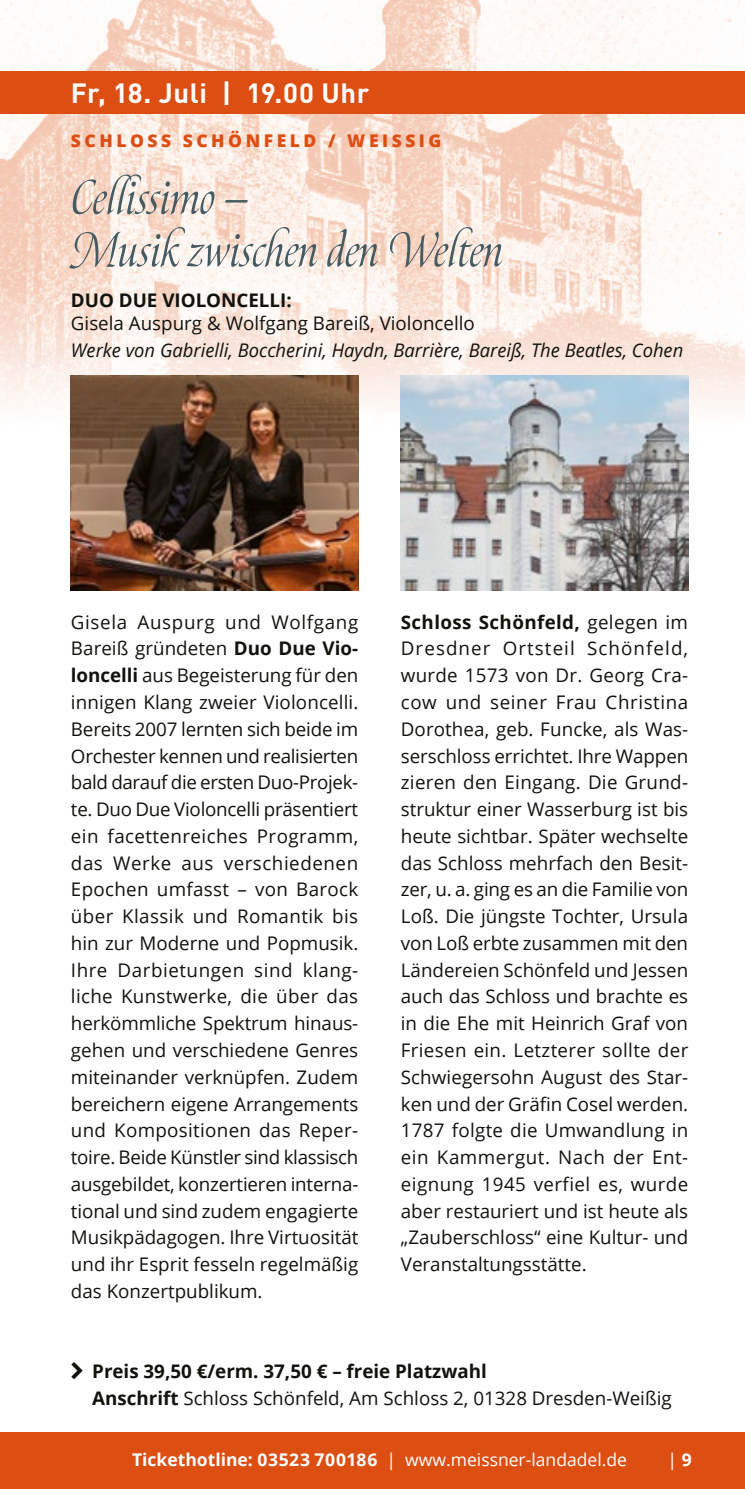
<style>
.page{position:relative;width:745px;height:1489px;background:#fff}
.page>*{position:absolute;margin:0;border:0;box-sizing:border-box;transform-origin:0 0}
.t1{font:italic 55px/52.5px "Canto";color:#465a61;scale:.91 1}
.t2{font:700 27.5px "DINOT";letter-spacing:.02em;color:#fff}
.t3{font:18.75px/26.8px "Open Sans";color:#12120d;text-align:justify}
.t4{font:italic 18.75px "Open Sans";color:#12120d}
.t5{font:700 18.75px "Open Sans";color:#12120d}
.t6{font:700 17.5px "Open Sans";color:#fff}
.t7{font:800 17.5px "Open Sans";letter-spacing:.2em;color:#dd4e12}
.t8{font:17.5px "Open Sans";color:#fff}
.s1{font-weight:700}
.s2{font-weight:400}
</style>
<div class="page">
<img style="left:0;top:0;width:744px;height:424px">
<div style="left:0;top:71px;width:744px;height:42px;background:#dd4e12"></div>
<div style="left:0;top:1431px;width:744px;height:57px;background:#dd4e12"></div>
<img style="left:71px;top:376px;width:287px;height:214px">
<img style="left:400px;top:376px;width:287px;height:214px">
<h2 class="t2" style="left:71px;top:74px;width:300px">Fr, 18. Juli | 19.00 Uhr</h2>
<p class="t7" style="left:71px;top:127px;width:372px">SCHLOSS SCHÖNFELD / WEISSIG</p>
<h1 class="t1" style="left:71px;top:176px;width:477px">Cellissimo –<br>Musik zwischen den Welten</h1>
<p class="t5" style="left:71px;top:287px;width:222px">DUO DUE VIOLONCELLI:</p>
<p class="t3" style="left:71px;top:310px;width:405px">Gisela Auspurg &amp; Wolfgang Bareiß, Violoncello</p>
<p class="t4" style="left:71px;top:337px;width:613px">Werke von Gabrielli, Boccherini, Haydn, Barrière, Bareiß, The Beatles, Cohen</p>
<p class="t3" style="left:71px;top:608px;width:289px">Gisela Auspurg und Wolfgang Bareiß gründeten <span class="s1">Duo Due Vio&shy;loncelli</span> aus Begeisterung für den innigen Klang zweier Violoncelli.<br>Bereits 2007 lernten sich beide im Orchester kennen und realisierten bald darauf die ersten Duo-Projek&shy;te. Duo Due Violoncelli präsentiert ein facettenreiches Programm, das Werke aus verschiedenen Epochen umfasst – von Barock über Klassik und Romantik bis hin zur Moderne und Popmusik.<br>Ihre Darbietungen sind klang&shy;liche Kunstwerke, die über das herkömmliche Spektrum hinaus&shy;gehen und verschiedene Genres miteinander verknüpfen. Zudem bereichern eigene Arrangements und Kompositionen das Reper&shy;toire. Beide Künstler sind klassisch ausgebildet, konzertieren interna&shy;tional und sind zudem engagierte Musikpädagogen. Ihre Virtuosität und ihr Esprit fesseln regelmäßig das Konzertpublikum.</p>
<p class="t3" style="left:400px;top:608px;width:289px"><span class="s1">Schloss Schönfeld,</span> gelegen im Dresdner Ortsteil Schönfeld, wurde 1573 von Dr. Georg Cra&shy;cow und seiner Frau Christina Dorothea, geb. Funcke, als Was&shy;serschloss errichtet. Ihre Wappen zieren den Eingang. Die Grund&shy;struktur einer Wasserburg ist bis heute sichtbar. Später wechselte das Schloss mehrfach den Besit&shy;zer, u. a. ging es an die Familie von Loß. Die jüngste Tochter, Ursula von Loß erbte zusammen mit den Ländereien Schönfeld und Jessen auch das Schloss und brachte es in die Ehe mit Heinrich Graf von Friesen ein. Letzterer sollte der Schwiegersohn August des Star&shy;ken und der Gräfin Cosel werden.<br>1787 folgte die Umwandlung in ein Kammergut. Nach der Ent&shy;eignung 1945 verfiel es, wurde aber restauriert und ist heute als „Zauberschloss“ eine Kultur- und Veranstaltungsstätte.</p>
<p class="t3" style="left:92px;top:1357px;width:580px"><span class="s1">Preis 39,50 €/erm. 37,50 € – freie Platzwahl<br>Anschrift</span> Schloss Schönfeld, Am Schloss 2, 01328 Dresden-Weißig</p>
<p class="t6" style="left:132px;top:1447px;width:496px">Tickethotline: 03523 700186 <span class="s2">| www.meissner-landadel.de</span></p>
<p class="t8" style="left:667px;top:1447px;width:26px">| <span class="s1">9</span></p>
</div>
